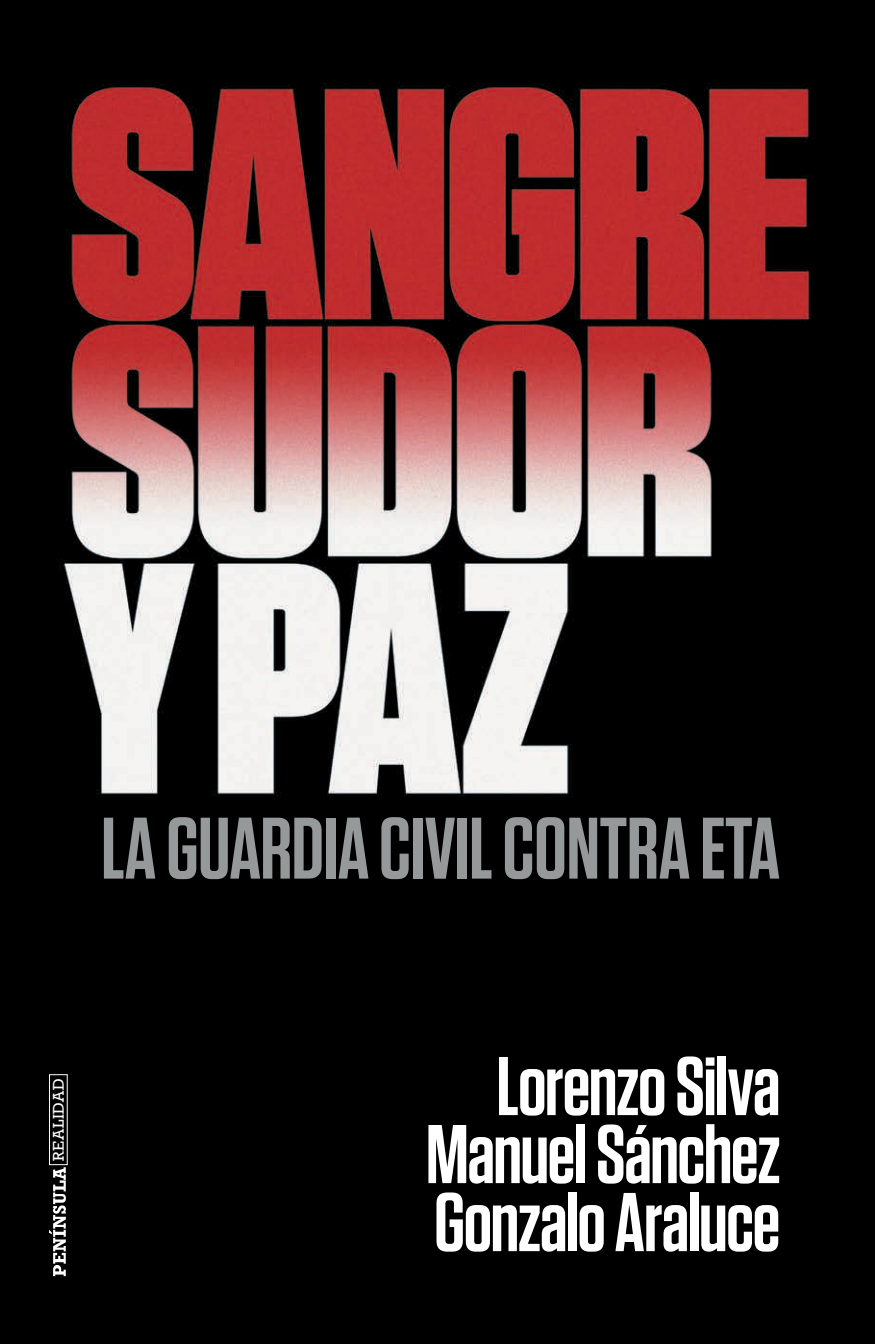
<style>
.page{position:relative;width:875px;height:1344px;background:#fff}
.page>*{position:absolute;margin:0;border:0;box-sizing:border-box;transform-origin:0 0}
.t1{font:600 87px "Tungsten";letter-spacing:-.01em;color:#969999}
.t2{font:600 83px/68px "Tungsten";letter-spacing:-.02em;color:#fff;text-align:justify}
.t3{font:16px "Rockwell";letter-spacing:.04em;color:#fff}
</style>
<div class="page">
<div style="left:851px;top:0;width:24px;height:1343px;background:#000001"></div>
<div style="left:0;top:0;width:865px;height:1343px;background:#000001"></div>
<img style="left:49px;top:84px;width:763px;height:1193px">
<svg style="left:49px;top:1166px;width:17px;height:109px"></svg>
<div style="left:49px;top:1074px;width:19px;height:90px;border:1px solid #fff"></div>
<p class="t1" style="left:101px;top:802px;width:680px">LA GUARDIA CIVIL CONTRA ETA</p>
<p class="t3" style="left:49px;top:1160px;width:84px;rotate:-90deg">REALIDAD</p>
<p class="t2" style="left:426px;top:1053px;width:356px;text-indent:71px">Lorenzo Silva Manuel Sánchez Gonzalo Araluce</p>
</div>
